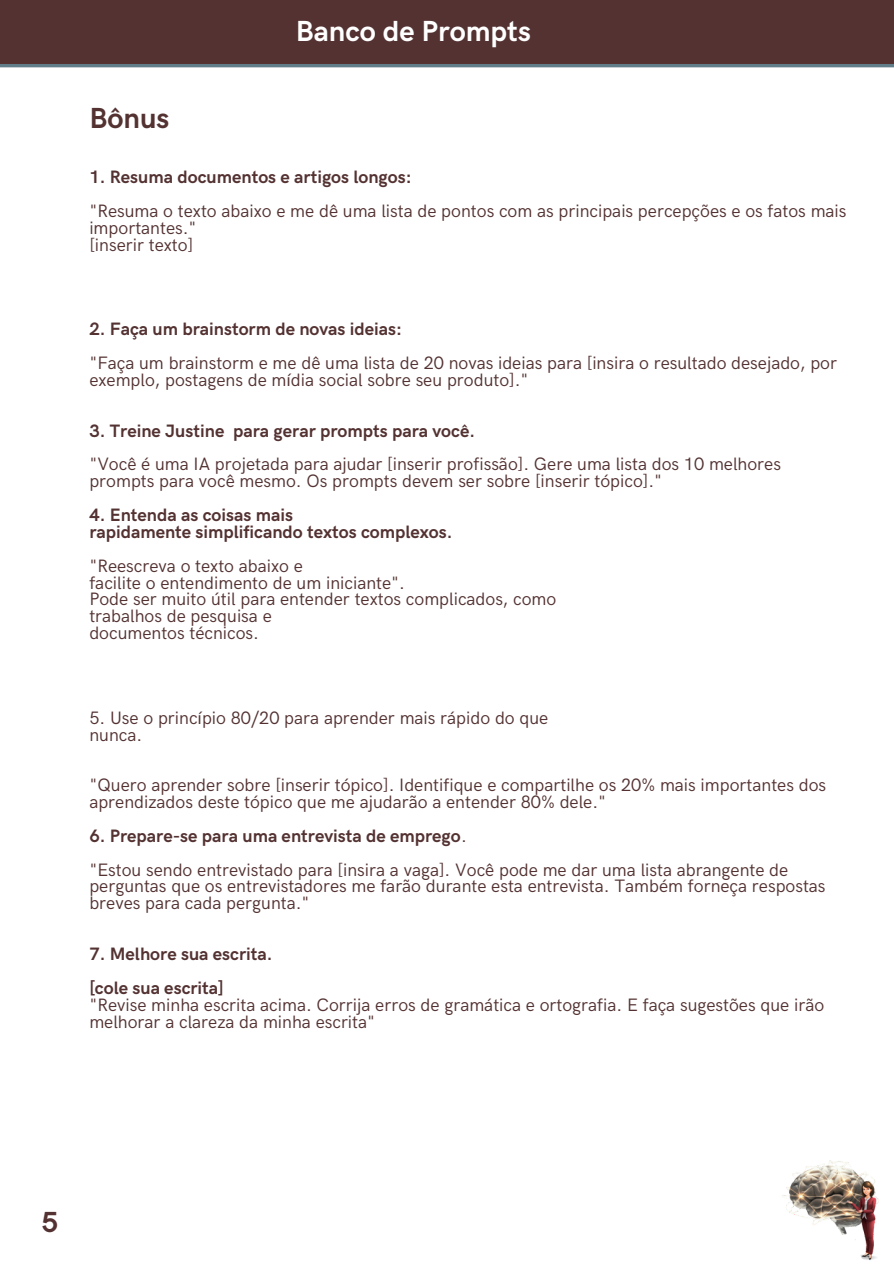
<style>
.page{position:relative;width:894px;height:1264px;background:#fff}
.page>*{position:absolute;margin:0;border:0;box-sizing:border-box;transform-origin:0 0}
.t1{font:700 29.1px "HK Grotesk";color:#fff}
.t2{font:700 29.1px "HK Grotesk";color:#543232}
.t3{font:18px/16.8px "HK Grotesk";color:#543232}
.t4{font:700 18px/16.8px "HK Grotesk";color:#543232}
.s1{font-weight:700}
</style>
<div class="page">
<div style="left:0;top:0;width:893px;height:65px;background:#543232"></div>
<hr style="left:0;top:64px;width:893px;height:3px;background:#617d89">
<img style="left:782px;top:1160px;width:97px;height:100px">
<p class="t2" style="left:89px;top:101px;width:82px">Bônus</p>
<h1 class="t1" style="left:295px;top:15px;width:237px">Banco de Prompts</h1>
<p class="t4" style="left:89px;top:169px;width:324px">1. Resuma documentos e artigos longos:</p>
<p class="t3" style="left:89px;top:203px;width:758px">"Resuma o texto abaixo e me dê uma lista de pontos com as principais percepções e os fatos mais importantes."<br>[inserir texto]</p>
<p class="t4" style="left:89px;top:321px;width:314px">2. Faça um brainstorm de novas ideias:</p>
<p class="t3" style="left:89px;top:355px;width:749px">"Faça um brainstorm e me dê uma lista de 20 novas ideias para [insira o resultado desejado, por exemplo, postagens de mídia social sobre seu produto]."</p>
<p class="t4" style="left:89px;top:423px;width:387px">3. Treine Justine para gerar prompts para você.</p>
<p class="t3" style="left:89px;top:456px;width:693px">"Você é uma IA projetada para ajudar [inserir profissão]. Gere uma lista dos 10 melhores prompts para você mesmo. Os prompts devem ser sobre [inserir tópico]."</p>
<p class="t4" style="left:89px;top:507px;width:364px">4. Entenda as coisas mais<br>rapidamente simplificando textos complexos.</p>
<p class="t3" style="left:89px;top:558px;width:468px">"Reescreva o texto abaixo e<br>facilite o entendimento de um iniciante".<br>Pode ser muito útil para entender textos complicados, como trabalhos de pesquisa e<br>documentos técnicos.</p>
<p class="t3" style="left:89px;top:709px;width:460px">5. Use o princípio 80/20 para aprender mais rápido do que nunca.</p>
<p class="t3" style="left:89px;top:777px;width:738px">"Quero aprender sobre [inserir tópico]. Identifique e compartilhe os 20% mais importantes dos aprendizados deste tópico que me ajudarão a entender 80% dele."</p>
<p class="t3" style="left:89px;top:819px;width:700px;line-height:33.8px"><span class="s1">6. Prepare-se para uma entrevista de emprego</span>.<br>"Estou sendo entrevistado para [insira a vaga]. Você pode me dar uma lista abrangente de</p>
<p class="t3" style="left:89px;top:878px;width:737px">perguntas que os entrevistadores me farão durante esta entrevista. Também forneça respostas breves para cada pergunta."</p>
<p class="t4" style="left:89px;top:937px;width:185px;line-height:33.8px">7. Melhore sua escrita. [cole sua escrita]</p>
<p class="t3" style="left:89px;top:996px;width:736px">"Revise minha escrita acima. Corrija erros de gramática e ortografia. E faça sugestões que irão melhorar a clareza da minha escrita"</p>
<p class="t2" style="left:41px;top:1206px;width:18px">5</p>
</div>
